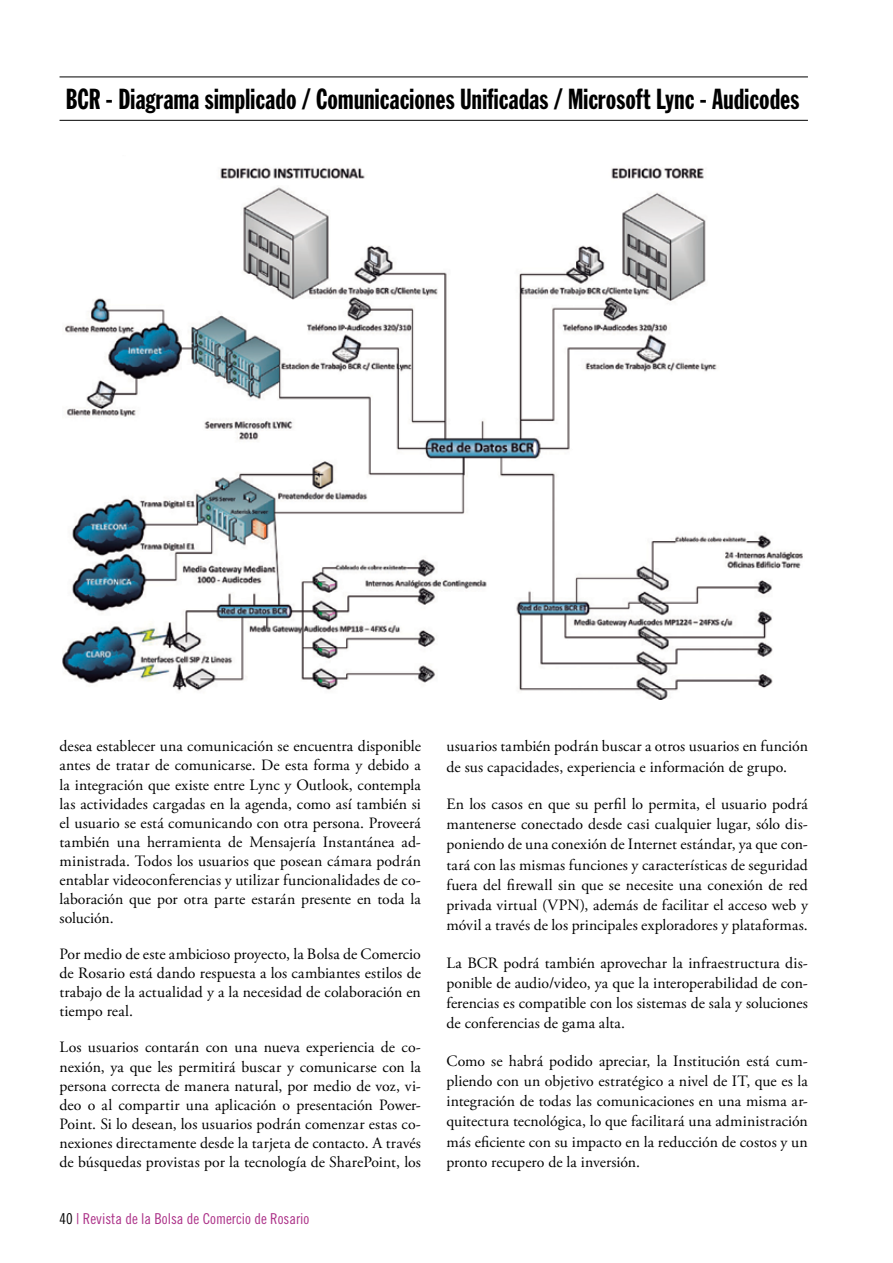
<style>
.page{position:relative;width:893px;height:1263px;background:#fff}
.page>*{position:absolute;margin:0;border:0;box-sizing:border-box;transform-origin:0 0}
.t1{font:28.5px "Franklin Gothic Extra Cond";letter-spacing:.005em;color:#000}
.t2{font:15.75px/19px "Adobe Garamond Pro";letter-spacing:.005em;color:#000;text-align:justify}
.t3{font:15px "Trade Gothic LT Std Cn 18";color:#ac3188}
.s1{color:#000}
</style>
<div class="page">
<img style="left:63px;top:168px;width:740px;height:531px">
<hr style="left:60px;top:77px;width:748px;height:1px;background:#000">
<hr style="left:60px;top:120px;width:748px;height:1px;background:#000">
<h1 class="t1" style="left:66px;top:84px;width:735px">BCR - Diagrama simplicado / Comunicaciones Unificadas / Microsoft Lync - Audicodes</h1>
<p class="t2" style="left:60px;top:737px;width:363px">desea establecer una comunicación se encuentra disponible antes de tratar de comunicarse. De esta forma y debido a la integración que existe entre Lync y Outlook, contempla las actividades cargadas en la agenda, como así también si el usuario se está comunicando con otra persona. Proveerá también una herramienta de Mensajería Instantánea ad&shy;ministrada. Todos los usuarios que posean cámara podrán entablar videoconferencias y utilizar funcionalidades de co&shy;laboración que por otra parte estarán presente en toda la solución.</p>
<p class="t2" style="left:60px;top:945px;width:363px">Por medio de este ambicioso proyecto, la Bolsa de Comercio de Rosario está dando respuesta a los cambiantes estilos de trabajo de la actualidad y a la necesidad de colaboración en tiempo real.</p>
<p class="t2" style="left:60px;top:1038px;width:363px">Los usuarios contarán con una nueva experiencia de co&shy;nexión, ya que les permitirá buscar y comunicarse con la persona correcta de manera natural, por medio de voz, vi&shy;deo o al compartir una aplicación o presentación Power-Point. Si lo desean, los usuarios podrán comenzar estas co&shy;nexiones directamente desde la tarjeta de contacto. A través de búsquedas provistas por la tecnología de SharePoint, los</p>
<p class="t3" style="left:60px;top:1210px;width:251px"><span class="s1">40</span> | Revista de la Bolsa de Comercio de Rosario</p>
<p class="t2" style="left:446px;top:737px;width:363px;line-height:20.2px">usuarios también podrán buscar a otros usuarios en función de sus capacidades, experiencia e información de grupo.</p>
<p class="t2" style="left:446px;top:794px;width:363px;line-height:20.2px">En los casos en que su perfil lo permita, el usuario podrá mantenerse conectado desde casi cualquier lugar, sólo dis&shy;poniendo de una conexión de Internet estándar, ya que con&shy;tará con las mismas funciones y características de seguridad fuera del firewall sin que se necesite una conexión de red privada virtual (VPN), además de facilitar el acceso web y móvil a través de los principales exploradores y plataformas.</p>
<p class="t2" style="left:446px;top:953px;width:363px;line-height:20.2px">La BCR podrá también aprovechar la infraestructura dis&shy;ponible de audio/video, ya que la interoperabilidad de con&shy;ferencias es compatible con los sistemas de sala y soluciones de conferencias de gama alta.</p>
<p class="t2" style="left:446px;top:1051px;width:363px;line-height:20.2px">Como se habrá podido apreciar, la Institución está cum&shy;pliendo con un objetivo estratégico a nivel de IT, que es la integración de todas las comunicaciones en una misma ar&shy;quitectura tecnológica, lo que facilitará una administración más eficiente con su impacto en la reducción de costos y un pronto recupero de la inversión.</p>
</div>
